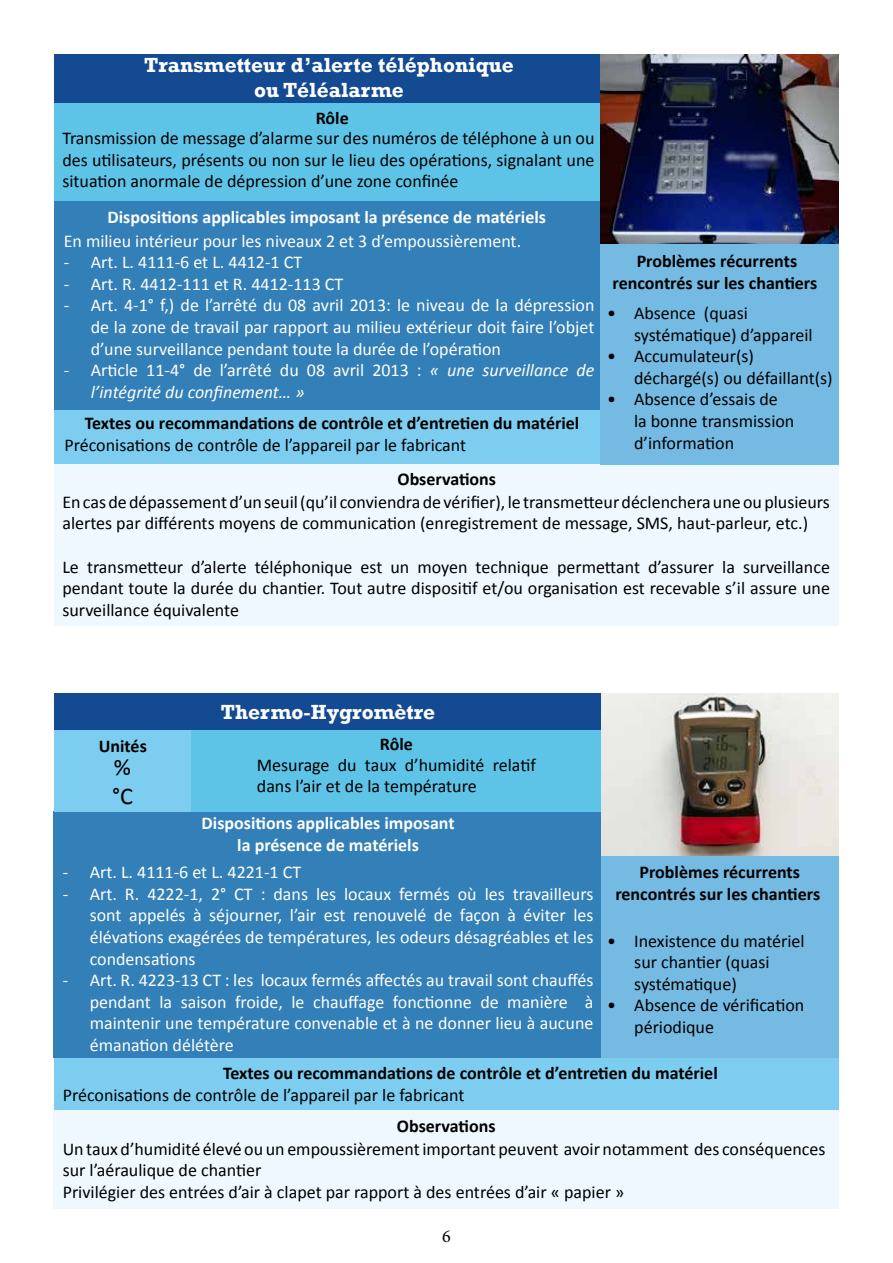
<style>
.page{position:relative;width:893px;height:1263px;background:#fff}
.page>*{position:absolute;margin:0;border:0;box-sizing:border-box;transform-origin:0 0}
.t1{font:24px/28.8px "Calibri";color:#000}
.t2{font:700 21px/25.2px "Rockwell";color:#fff;text-align:center}
.t3{font:18px/21.6px "Calibri";color:#000}
.t4{font:18px/21.6px "Calibri";color:#fff;text-align:justify}
.t5{font:700 18px/21.6px "Calibri";color:#000;text-align:center}
.t6{font:700 18px/21.6px "Calibri";color:#fff;text-align:center}
.t7{font:italic 18px/21.6px "Calibri";color:#fff}
.t8{font:18px "Minion Pro";color:#000}
.s1{font-style:normal}
</style>
<div class="page">
<div style="left:54px;top:410px;width:784px;height:54px;background:#7dcdf0"></div>
<div style="left:54px;top:201px;width:547px;height:209px;background:#337fb7"></div>
<div style="left:54px;top:464px;width:785px;height:162px;background:#eef8fe"></div>
<div style="left:54px;top:103px;width:547px;height:98px;background:#5ec4e7"></div>
<div style="left:601px;top:233px;width:238px;height:231px;background:#74bae2"></div>
<div style="left:54px;top:54px;width:547px;height:49px;background:#134a92"></div>
<img style="left:601px;top:54px;width:238px;height:190px">
<div style="left:53px;top:811px;width:548px;height:247px;background:#337fb7"></div>
<div style="left:53px;top:1109px;width:786px;height:100px;background:#eef8fe"></div>
<div style="left:54px;top:730px;width:138px;height:81px;background:#7dcdf0"></div>
<div style="left:192px;top:730px;width:409px;height:81px;background:#5ec4e7"></div>
<div style="left:601px;top:855px;width:238px;height:203px;background:#74bae2"></div>
<div style="left:54px;top:1058px;width:785px;height:51px;background:#7dcdf0"></div>
<div style="left:54px;top:694px;width:547px;height:36px;background:#134a92"></div>
<img style="left:601px;top:694px;width:238px;height:161px">
<p class="t2" style="left:144px;top:52px;width:371px">Transmetteur d’alerte téléphonique ou Téléalarme</p>
<p class="t5" style="left:316px;top:107px;width:34px">Rôle</p>
<p class="t3" style="left:62px;top:127px;width:533px;text-align:justify">Transmission de message d’alarme sur des numéros de téléphone à un ou des utilisateurs, présents ou non sur le lieu des opérations, signalant une situation anormale de dépression d’une zone confinée</p>
<p class="t6" style="left:107px;top:206px;width:440px">Dispositions applicables imposant la présence de matériels</p>
<p class="t4" style="left:64px;top:230px;width:459px">En milieu intérieur pour les niveaux 2 et 3 d’empoussièrement.</p>
<p class="t4" style="left:64px;top:252px;width:240px">- Art. L. 4111-6 et L. 4412-1 CT</p>
<p class="t4" style="left:64px;top:273px;width:281px">- Art. R. 4412-111 et R. 4412-113 CT</p>
<p class="t4" style="left:91px;top:295px;width:505px;text-indent:-27px">- Art. 4-1° f,) de l’arrêté du 08 avril 2013: le niveau de la dépression de la zone de travail par rapport au milieu extérieur doit faire l’objet d’une surveillance pendant toute la durée de l’opération</p>
<p class="t7" style="left:91px;top:359px;width:505px;text-indent:-27px"><span class="s1">- Article 11-4° de l’arrêté du 08 avril 2013 :</span> « une surveillance de l’intégrité du confinement… »</p>
<p class="t3" style="left:65px;top:435px;width:403px">Préconisations de contrôle de l’appareil par le fabricant</p>
<p class="t5" style="left:85px;top:412px;width:496px">Textes ou recommandations de contrôle et d’entretien du matériel</p>
<p class="t5" style="left:397px;top:468px;width:100px">Observations</p>
<p class="t5" style="left:612px;top:250px;width:206px">Problèmes récurrents rencontrés sur les chantiers</p>
<p class="t3" style="left:634px;top:302px;width:180px;text-indent:-27px">• Absence (quasi systématique) d’appareil</p>
<p class="t3" style="left:634px;top:345px;width:200px;text-indent:-27px">• Accumulateur(s) déchargé(s) ou défaillant(s)</p>
<p class="t3" style="left:634px;top:389px;width:162px;text-indent:-27px">• Absence d’essais de la bonne transmission d’information</p>
<p class="t3" style="left:62px;top:491px;width:769px">En cas de dépassement d’un seuil (qu’il conviendra de vérifier), le transmetteur déclenchera une ou plusieurs alertes par différents moyens de communication (enregistrement de message, SMS, haut-parleur, etc.)</p>
<p class="t3" style="left:62px;top:556px;width:769px;text-align:justify">Le transmetteur d’alerte téléphonique est un moyen technique permettant d’assurer la surveillance pendant toute la durée du chantier. Tout autre dispositif et/ou organisation est recevable s’il assure une surveillance équivalente</p>
<p class="t2" style="left:221px;top:699px;width:216px">Thermo-Hygromètre</p>
<p class="t5" style="left:380px;top:733px;width:34px">Rôle</p>
<p class="t5" style="left:99px;top:735px;width:50px">Unités</p>
<h1 class="t1" style="left:112px;top:753px;width:22px">% °C</h1>
<p class="t3" style="left:257px;top:754px;width:280px">Mesurage du taux d’humidité relatif dans l’air et de la température</p>
<p class="t6" style="left:202px;top:812px;width:254px">Dispositions applicables imposant la présence de matériels</p>
<p class="t4" style="left:63px;top:861px;width:240px">- Art. L. 4111-6 et L. 4221-1 CT</p>
<p class="t4" style="left:90px;top:883px;width:505px;text-indent:-27px">- Art. R. 4222-1, 2° CT : dans les locaux fermés où les travailleurs sont appelés à séjourner, l’air est renouvelé de façon à éviter les élévations exagérées de températures, les odeurs désagréables et les condensations</p>
<p class="t4" style="left:90px;top:969px;width:505px;text-indent:-27px">- Art. R. 4223-13 CT : les locaux fermés affectés au travail sont chauffés pendant la saison froide, le chauffage fonctionne de manière à maintenir une température convenable et à ne donner lieu à aucune émanation délétère</p>
<p class="t5" style="left:615px;top:861px;width:206px">Problèmes récurrents rencontrés sur les chantiers</p>
<p class="t3" style="left:634px;top:930px;width:172px;text-indent:-27px">• Inexistence du matériel sur chantier (quasi systématique)</p>
<p class="t3" style="left:634px;top:995px;width:172px;text-indent:-27px">• Absence de vérification périodique</p>
<p class="t5" style="left:223px;top:1062px;width:496px">Textes ou recommandations de contrôle et d’entretien du matériel</p>
<p class="t3" style="left:63px;top:1084px;width:403px">Préconisations de contrôle de l’appareil par le fabricant</p>
<p class="t5" style="left:397px;top:1115px;width:100px">Observations</p>
<p class="t3" style="left:63px;top:1138px;width:764px">Un taux d’humidité élevé ou un empoussièrement important peuvent avoir notamment des conséquences sur l’aéraulique de chantier<br>Privilégier des entrées d’air à clapet par rapport à des entrées d’air « papier »</p>
<p class="t8" style="left:442px;top:1224px;width:10px">6</p>
</div>
